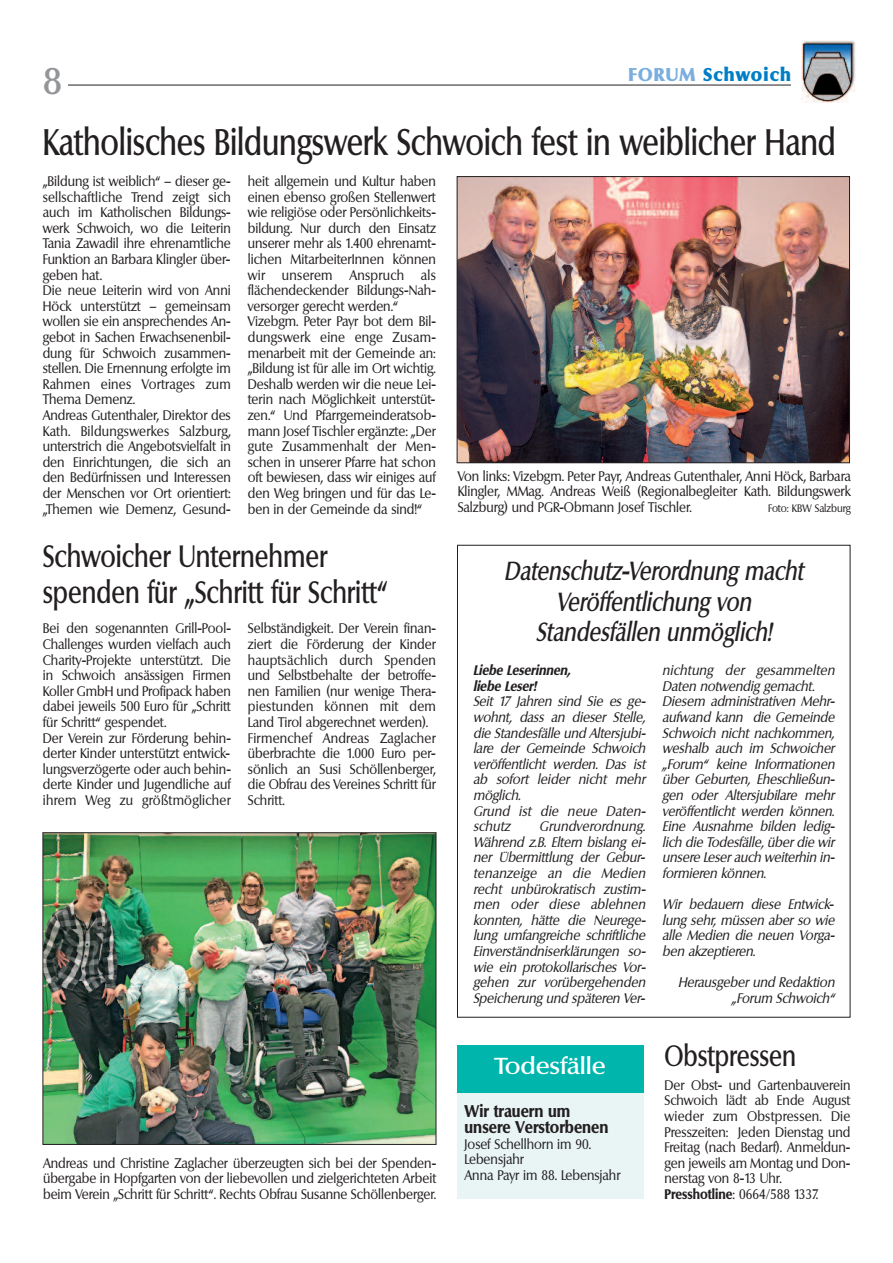
<style>
.page{position:relative;width:893px;height:1263px;background:#fff}
.page>*{position:absolute;margin:0;border:0;box-sizing:border-box;transform-origin:0 0}
.t1{font:500 36px "Columbia";letter-spacing:-.005em;color:#231f20;scale:.8 1}
.t2{font:500 36px "Columbia";color:#939598}
.t3{font:500 30px/36px "Columbia";color:#231f20;scale:.8 1}
.t4{font:500 28.5px "Columbia";color:#231f20;scale:.8 1}
.t5{font:italic 500 25.5px/30.6px "Columbia";color:#231f20;text-align:center;scale:.8 1}
.t6{font:500 22.5px "Columbia";letter-spacing:-.005em;color:#fff;scale:1.1 1}
.t7{font:800 18px "Columbia";letter-spacing:.06em;color:#007ec5}
.t8{font:700 16.5px/16.5px "Columbia";color:#231f20;scale:.9 1}
.t9{font:13.5px/15.6px "Columbia";color:#231f20;scale:.9 1}
.t10{font:italic 13.5px/15.6px "Columbia";color:#231f20;scale:.9 1}
.t11{font:italic 700 13.5px/15.6px "Columbia";color:#231f20;scale:.9 1}
.t12{font:10.5px "Columbia";color:#231f20;scale:.9 1}
.s1{color:#79aede}
.s2{font-weight:700}
</style>
<div class="page">
<div style="left:457px;top:1088px;width:186px;height:111px;background:#e9f5f5"></div>
<hr style="left:68px;top:85px;width:723px;height:1px;background:#231f20">
<div style="left:800px;top:40px;width:57px;height:63px;background:#faf7f5"></div>
<img style="left:801px;top:41px;width:54px;height:62px">
<div style="left:457px;top:1045px;width:186px;height:47px;background:#00b5ac"></div>
<img style="left:459px;top:178px;width:389px;height:283px">
<div style="left:457px;top:176px;width:393px;height:287px;border:1px solid #231f20"></div>
<img style="left:45px;top:834px;width:389px;height:309px">
<div style="left:43px;top:832px;width:393px;height:313px;border:1px solid #231f20"></div>
<h1 class="t2" style="left:43px;top:60px;width:22px">8</h1>
<h3 class="t7" style="left:629px;top:64px;width:164px"><span class="s1">FORUM</span> Schwoich</h3>
<h1 class="t1" style="left:43px;top:121px;width:993px">Katholisches Bildungswerk Schwoich fest in weiblicher Hand</h1>
<p class="t9" style="left:43px;top:174px;width:210px">„Bildung ist weiblich“ – dieser ge&shy;sellschaftliche Trend zeigt sich auch im Katholischen Bildungs&shy;werk Schwoich, wo die Leiterin<br>Tania Zawadil ihre ehrenamtliche<br>Funktion an Barbara Klingler über&shy;geben hat.<br>Die neue Leiterin wird von Anni<br>Höck unterstützt – gemeinsam wollen sie ein ansprechendes An&shy;gebot in Sachen Erwachsenenbil&shy;dung für Schwoich zusammen&shy;stellen. Die Ernennung erfolgte im<br>Rahmen eines Vortrages zum<br>Thema Demenz.<br>Andreas Gutenthaler, Direktor des<br>Kath. Bildungswerkes Salzburg, unterstrich die Angebotsvielfalt in den Einrichtungen, die sich an den Bedürfnissen und Interessen der Menschen vor Ort orientiert: „Themen wie Demenz, Gesund-</p>
<p class="t9" style="left:248px;top:174px;width:210px">heit allgemein und Kultur haben einen ebenso großen Stellenwert wie religiöse oder Persönlichkeits&shy;bildung. Nur durch den Einsatz unserer mehr als 1.400 ehrenamt&shy;lichen MitarbeiterInnen können wir unserem Anspruch als flächendeckender Bildungs-Nah&shy;versorger gerecht werden.“<br>Vizebgm. Peter Payr bot dem Bil&shy;dungswerk eine enge Zusam&shy;menarbeit mit der Gemeinde an: „Bildung ist für alle im Ort wichtig.<br>Deshalb werden wir die neue Lei&shy;terin nach Möglichkeit unterstüt&shy;zen.“ Und Pfarrgemeinderatsob&shy;mann Josef Tischler ergänzte: „Der gute Zusammenhalt der Men&shy;schen in unserer Pfarre hat schon oft bewiesen, dass wir einiges auf den Weg bringen und für das Le&shy;ben in der Gemeinde da sind!“</p>
<h2 class="t3" style="left:43px;top:539px;width:433px">Schwoicher Unternehmer spenden für „Schritt für Schritt“</h2>
<p class="t9" style="left:43px;top:621px;width:210px">Bei den sogenannten Grill-Pool-<br>Challenges wurden vielfach auch<br>Charity-Projekte unterstützt. Die in Schwoich ansässigen Firmen<br>Koller GmbH und Profipack haben dabei jeweils 500 Euro für „Schritt für Schritt“ gespendet.<br>Der Verein zur Förderung behin&shy;derter Kinder unterstützt entwick&shy;lungsverzögerte oder auch behin&shy;derte Kinder und Jugendliche auf ihrem Weg zu größtmöglicher</p>
<p class="t9" style="left:248px;top:621px;width:210px">Selbständigkeit. Der Verein finan&shy;ziert die Förderung der Kinder hauptsächlich durch Spenden und Selbstbehalte der betroffe&shy;nen Familien (nur wenige Thera&shy;piestunden können mit dem<br>Land Tirol abgerechnet werden).<br>Firmenchef Andreas Zaglacher überbrachte die 1.000 Euro per&shy;sönlich an Susi Schöllenberger, die Obfrau des Vereines Schritt für<br>Schritt.</p>
<p class="t9" style="left:43px;top:1155px;width:438px;text-align:justify">Andreas und Christine Zaglacher überzeugten sich bei der Spenden&shy;übergabe in Hopfgarten von der liebevollen und zielgerichteten Arbeit beim Verein „Schritt für Schritt“. Rechts Obfrau Susanne Schöllenberger.</p>
<p class="t9" style="left:458px;top:468px;width:438px;text-align:justify">Von links: Vizebgm. Peter Payr, Andreas Gutenthaler, Anni Höck, Barbara Klingler, MMag. Andreas Weiß (Regionalbegleiter Kath. Bildungswerk Salzburg) und PGR-Obmann Josef Tischler.</p>
<p class="t12" style="left:768px;top:502px;width:93px">Foto: KBW Salzburg</p>
<h3 class="t5" style="left:504px;top:556px;width:375px">Datenschutz-Verordnung macht<br>Veröffentlichung von<br>Standesfällen unmöglich!</h3>
<p class="t11" style="left:473px;top:663px;width:110px">Liebe Leserinnen, liebe Leser!</p>
<p class="t10" style="left:473px;top:694px;width:195px">Seit 17 Jahren sind Sie es ge&shy;wohnt, dass an dieser Stelle, die Standesfälle und Altersjubi&shy;lare der Gemeinde Schwoich veröffentlicht werden. Das ist ab sofort leider nicht mehr möglich.<br>Grund ist die neue Daten&shy;schutz</p>
<p class="t10" style="left:473px;top:819px;width:195px;text-align:justify;text-indent:66px">Grundverordnung.<br>Während z.B. Eltern bislang ei&shy;ner Übermittlung der Gebur&shy;tenanzeige an die Medien recht unbürokratisch zustim&shy;men oder diese ablehnen konnten, hätte die Neurege&shy;lung umfangreiche schriftliche Einverständniserklärungen so&shy;wie ein protokollarisches Vor&shy;gehen zur vorübergehenden Speicherung und späteren Ver-</p>
<p class="t10" style="left:662px;top:663px;width:195px">nichtung der gesammelten<br>Daten notwendig gemacht.<br>Diesem administrativen Mehr&shy;aufwand kann die Gemeinde<br>Schwoich nicht nachkommen, weshalb auch im Schwoicher „Forum“ keine Informationen über Geburten, Eheschließun&shy;gen oder Altersjubilare mehr veröffentlicht werden können.<br>Eine Ausnahme bilden ledig&shy;lich die Todesfälle, über die wir unsere Leser auch weiterhin in&shy;formieren können.</p>
<p class="t10" style="left:662px;top:897px;width:195px;text-align:justify">Wir bedauern diese Entwick&shy;lung sehr, müssen aber so wie alle Medien die neuen Vorga&shy;ben akzeptieren.</p>
<p class="t10" style="left:678px;top:975px;width:177px;text-align:right">Herausgeber und Redaktion „Forum Schwoich“</p>
<h3 class="t6" style="left:494px;top:1053px;width:103px">Todesfälle</h3>
<p class="t8" style="left:465px;top:1102px;width:161px">Wir trauern um unsere Verstorbenen</p>
<p class="t9" style="left:465px;top:1136px;width:175px">Josef Schellhorn im 90.<br>Lebensjahr<br>Anna Payr im 88. Lebensjahr</p>
<h3 class="t4" style="left:664px;top:1040px;width:166px">Obstpressen</h3>
<p class="t9" style="left:664px;top:1077px;width:208px">Der Obst- und Gartenbauverein<br>Schwoich lädt ab Ende August wieder zum Obstpressen. Die<br>Presszeiten: Jeden Dienstag und<br>Freitag (nach Bedarf). Anmeldun&shy;gen jeweils am Montag und Don&shy;nerstag von 8-13 Uhr.<br><span class="s2">Presshotline</span>: 0664/588 1337.</p>
</div>
